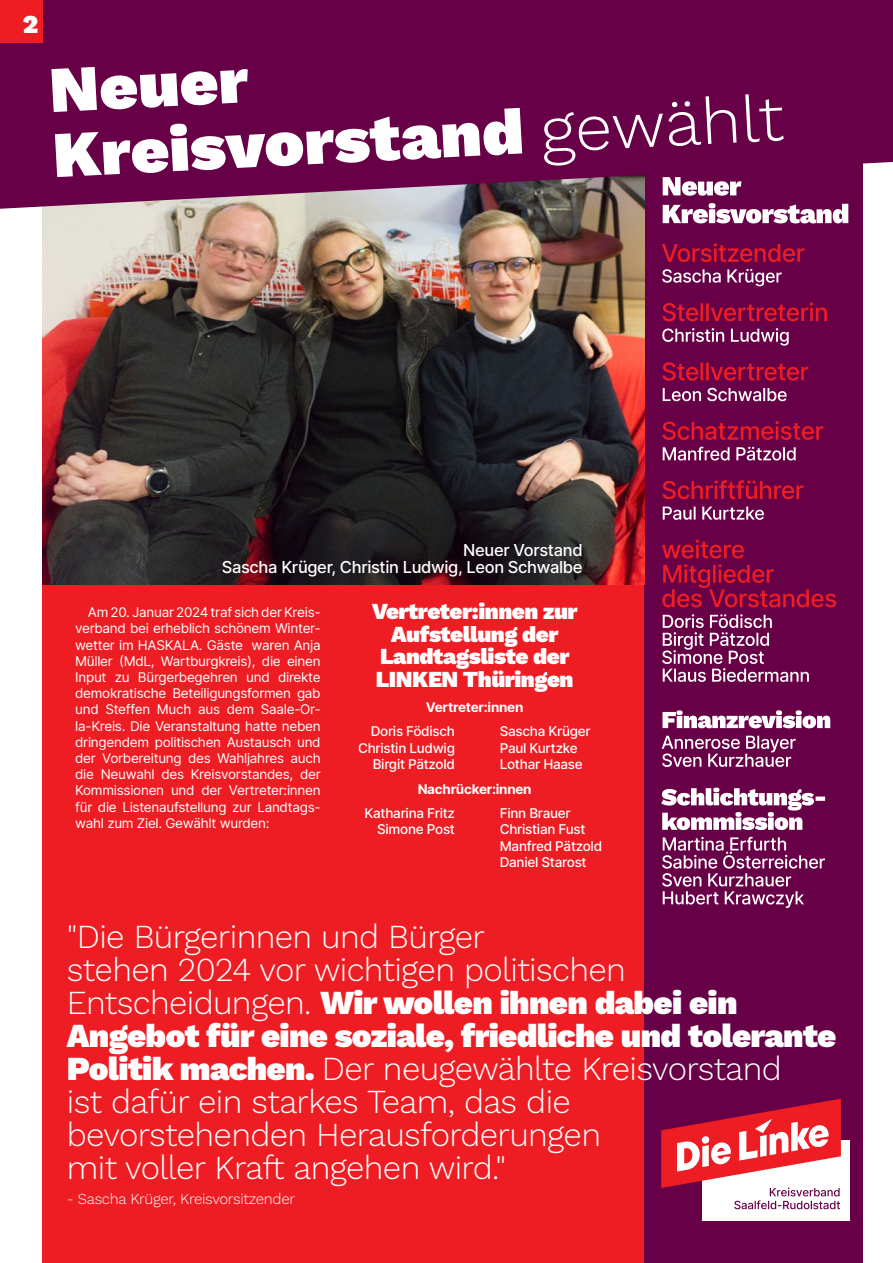
<style>
.page{position:relative;width:893px;height:1263px;background:#fff}
.page>*{position:absolute;margin:0;border:0;box-sizing:border-box;transform-origin:0 0}
.t1{font:300 33px/33px "Work Sans";letter-spacing:-.02em;color:#fff}
.t2{font:900 25.5px "Work Sans";color:#fff}
.t3{font:900 22.5px/22.5px "Work Sans";letter-spacing:-.02em;color:#fff;text-align:center}
.t4{font:500 16.5px/16.5px "Inter";letter-spacing:-.02em;color:#fff;text-align:right}
.t5{font:300 15px "Work Sans";letter-spacing:-.02em;color:#fff}
.t6{font:13.5px/16.2px "Inter";letter-spacing:-.02em;color:#fff;text-align:justify}
.t7{font:500 13.5px/16.2px "Inter";letter-spacing:-.02em;color:#fff}
.t8{font:700 13.5px "Inter";letter-spacing:-.02em;color:#fff}
.s1{font-weight:900}
</style>
<div class="page">
<div style="left:644px;top:98px;width:219px;height:1165px;background:#670046"></div>
<div style="left:43px;top:0;width:601px;height:1263px;background:#ee1d23"></div>
<img style="left:43px;top:209px;width:601px;height:376px">
<svg style="left:0;top:0;width:893px;height:209px;background:#6d114f"></svg>
<svg style="left:55px;top:94px;width:729px;height:83px;fill:#670046"></svg>
<svg style="left:51px;top:67px;width:197px;height:45px;background:#bd91af"></svg>
<svg style="left:662px;top:837px;width:163px;height:71px"></svg>
<svg style="left:661px;top:788px;width:164px;height:42px"></svg>
<svg style="left:662px;top:736px;width:134px;height:31px"></svg>
<svg style="left:662px;top:710px;width:168px;height:18px"></svg>
<svg style="left:662px;top:614px;width:147px;height:68px"></svg>
<svg style="left:662px;top:564px;width:174px;height:43px"></svg>
<svg style="left:662px;top:540px;width:82px;height:18px"></svg>
<svg style="left:663px;top:506px;width:101px;height:14px"></svg>
<svg style="left:662px;top:480px;width:142px;height:19px"></svg>
<svg style="left:663px;top:447px;width:133px;height:13px"></svg>
<svg style="left:662px;top:421px;width:161px;height:19px"></svg>
<svg style="left:663px;top:388px;width:124px;height:13px"></svg>
<svg style="left:662px;top:362px;width:146px;height:19px"></svg>
<svg style="left:662px;top:328px;width:127px;height:18px"></svg>
<svg style="left:662px;top:303px;width:165px;height:18px"></svg>
<svg style="left:662px;top:269px;width:120px;height:17px"></svg>
<svg style="left:662px;top:243px;width:142px;height:19px"></svg>
<svg style="left:663px;top:203px;width:185px;height:20px"></svg>
<svg style="left:663px;top:177px;width:78px;height:19px"></svg>
<div style="left:702px;top:1140px;width:148px;height:80px;background:#fff"></div>
<svg style="left:661px;top:1099px;width:180px;height:110px"></svg>
<div style="left:0;top:0;width:43px;height:43px;background:#ee1d23"></div>
<p class="t2" style="left:23px;top:5px;width:17px">2</p>
<p class="t4" style="left:222px;top:541px;width:362px">Neuer Vorstand<br>Sascha Krüger, Christin Ludwig, Leon Schwalbe</p>
<p class="t6" style="left:75px;top:604px;width:247px;text-indent:13px">Am 20. Januar 2024 traf sich der Kreis&shy;verband bei erheblich schönem Winter&shy;wetter im HASKALA. Gäste waren Anja Müller (MdL, Wartburgkreis), die einen Input zu Bürgerbegehren und direkte demokratische Beteiligungsformen gab und Steffen Much aus dem Saale-Or&shy;la-Kreis. Die Veranstaltung hatte neben dringendem politischen Austausch und der Vorbereitung des Wahljahres auch die Neuwahl des Kreisvorstandes, der Kommissionen und der Vertreter:innen für die Listenaufstellung zur Landtags&shy;wahl zum Ziel. Gewählt wurden:</p>
<p class="t3" style="left:372px;top:600px;width:207px">Vertreter:innen zur<br>Aufstellung der<br>Landtagsliste der<br>LINKEN Thüringen</p>
<p class="t8" style="left:426px;top:697px;width:99px">Vertreter:innen</p>
<p class="t7" style="left:371px;top:723px;width:86px">Doris Födisch</p>
<p class="t7" style="left:500px;top:723px;width:93px">Sascha Krüger</p>
<p class="t7" style="left:358px;top:739px;width:98px">Christin Ludwig</p>
<p class="t7" style="left:500px;top:739px;width:79px">Paul Kurtzke</p>
<p class="t7" style="left:373px;top:755px;width:84px">Birgit Pätzold</p>
<p class="t7" style="left:500px;top:755px;width:85px">Lothar Haase</p>
<p class="t8" style="left:418px;top:778px;width:115px">Nachrücker:innen</p>
<p class="t7" style="left:364px;top:805px;width:92px">Katharina Fritz</p>
<p class="t7" style="left:500px;top:805px;width:73px">Finn Brauer</p>
<p class="t7" style="left:377px;top:821px;width:79px">Simone Post</p>
<p class="t7" style="left:500px;top:821px;width:104px">Christian Fust<br>Manfred Pätzold<br>Daniel Starost</p>
<p class="t1" style="left:67px;top:919px;width:771px">"Die Bürgerinnen und Bürger<br>stehen 2024 vor wichtigen politischen Entscheidungen. <span class="s1">Wir wollen ihnen dabei ein Angebot für eine soziale, friedliche und tolerante Politik machen.</span> Der neugewählte Kreisvorstand<br>ist dafür ein starkes Team, das die<br>bevorstehenden Herausforderungen<br>mit voller Kraft angehen wird."</p>
<p class="t5" style="left:67px;top:1188px;width:230px">- Sascha Krüger, Kreisvorsitzender</p>
</div>
